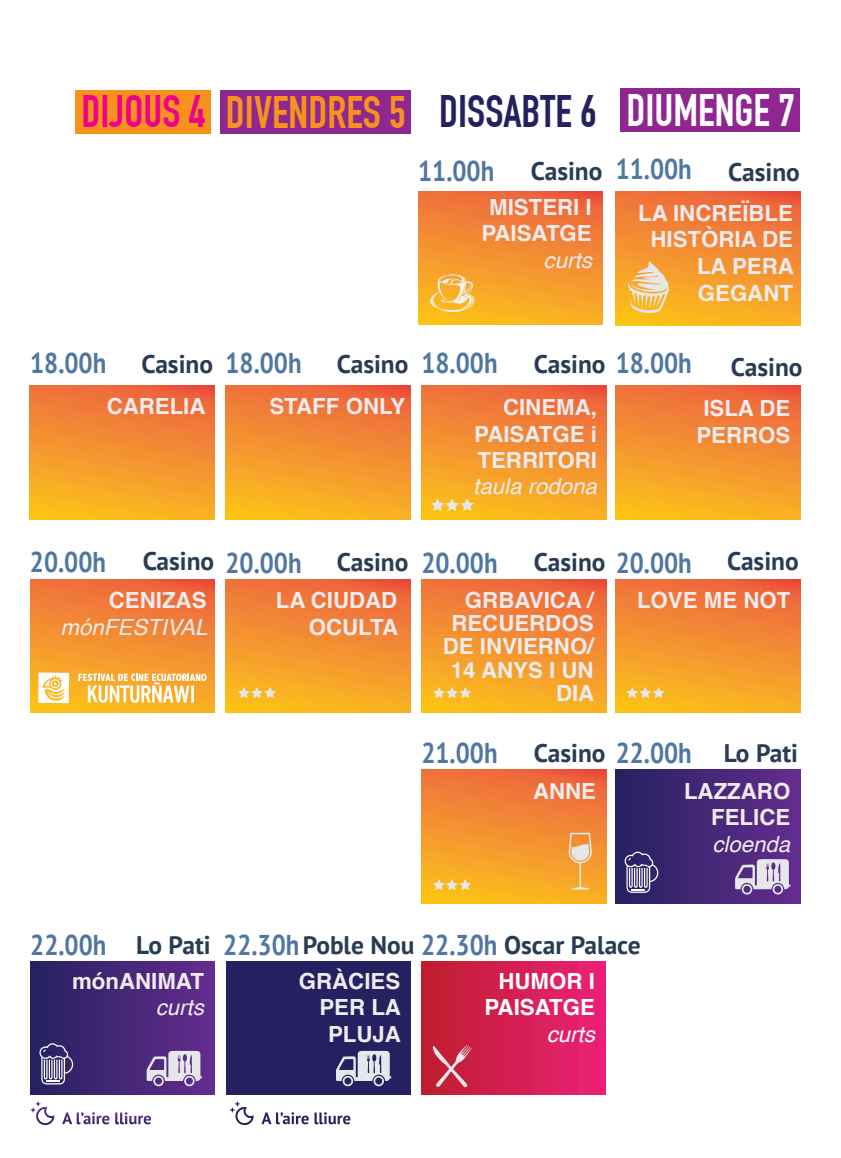
<style>
.page{position:relative;width:841px;height:1158px;background:#fff}
.page>*{position:absolute;margin:0;border:0;box-sizing:border-box;transform-origin:0 0}
.t1{font:700 44.6px "DIN Condensed";color:#f7931d}
.t2{font:700 28.6px "PT Sans";color:#5077a2;scale:.87 1}
.t3{font:700 25.4px "PT Sans";color:#283c53}
.t4{font:700 22.2px/26.6px "Helvetica";color:#f0ebed;text-align:right}
.t5{font:italic 22.2px "Helvetica";color:#f0ebed}
.t6{font:700 22.2px/26.6px "Helvetica";color:#fff;text-align:right}
.t7{font:italic 22.2px "Helvetica";color:#fff}
.s1{color:#ed028c}
.s2{color:#252161}
.s3{color:#fff}
</style>
<div class="page">
<div style="left:418px;top:192px;width:184px;height:133px;background:linear-gradient(to bottom,#ed673f,#faba20)"></div>
<div style="left:421px;top:961px;width:184px;height:134px;background:linear-gradient(to right,#bd1e2c,#ec2079)"></div>
<div style="left:30px;top:579px;width:185px;height:133px;background:linear-gradient(to bottom,#ed663f,#fbbd20)"></div>
<div style="left:421px;top:386px;width:184px;height:133px;background:linear-gradient(to bottom,#ed673f,#fbbb20)"></div>
<div style="left:421px;top:579px;width:184px;height:133px;background:linear-gradient(to bottom,#ed673f,#fbbb20)"></div>
<div style="left:421px;top:770px;width:184px;height:133px;background:linear-gradient(to bottom,#ed673f,#fbbc1f)"></div>
<div style="left:615px;top:192px;width:184px;height:133px;background:linear-gradient(to bottom,#ed673f,#faba21)"></div>
<div style="left:615px;top:386px;width:184px;height:133px;background:linear-gradient(to bottom,#ed673f,#fbbc1f)"></div>
<div style="left:615px;top:579px;width:184px;height:133px;background:linear-gradient(to bottom,#ed673f,#fbbb20)"></div>
<div style="left:615px;top:770px;width:184px;height:133px;background:linear-gradient(to right,#25215f,#642c8e)"></div>
<div style="left:30px;top:386px;width:184px;height:133px;background:linear-gradient(to bottom,#ed673f,#fbbc1f)"></div>
<div style="left:30px;top:961px;width:185px;height:134px;background:linear-gradient(to right,#25215f,#642c8f)"></div>
<div style="left:225px;top:386px;width:185px;height:133px;background:linear-gradient(to bottom,#ed673f,#fbbc1f)"></div>
<div style="left:225px;top:579px;width:185px;height:133px;background:linear-gradient(to bottom,#ed673f,#fbbb20)"></div>
<div style="left:221px;top:90px;width:190px;height:44px;background:#90268f"></div>
<div style="left:75px;top:90px;width:135px;height:44px;background:#f7931d"></div>
<div style="left:620px;top:88px;width:179px;height:44px;background:#90268f"></div>
<svg style="left:432px;top:1044px;width:39px;height:43px;background:#cc4a5f"></svg>
<div style="left:226px;top:961px;width:185px;height:134px;background:#252161"></div>
<svg style="left:430px;top:498px;width:43px;height:13px"></svg>
<svg style="left:568px;top:833px;width:24px;height:56px"></svg>
<svg style="left:433px;top:687px;width:38px;height:11px"></svg>
<svg style="left:433px;top:879px;width:38px;height:11px"></svg>
<svg style="left:626px;top:687px;width:38px;height:11px"></svg>
<svg style="left:238px;top:687px;width:38px;height:11px"></svg>
<svg style="left:734px;top:859px;width:56px;height:35px;background:#aa98bf"></svg>
<svg style="left:430px;top:274px;width:44px;height:38px;background:#f6c05c"></svg>
<svg style="left:78px;top:673px;width:128px;height:30px"></svg>
<svg style="left:38px;top:672px;width:31px;height:31px"></svg>
<svg style="left:146px;top:1051px;width:56px;height:35px;background:#aa98be"></svg>
<svg style="left:336px;top:1051px;width:55px;height:35px"></svg>
<svg style="left:626px;top:261px;width:43px;height:52px;background:#f0c273"></svg>
<svg style="left:30px;top:1101px;width:24px;height:25px"></svg>
<svg style="left:62px;top:1112px;width:47px;height:12px"></svg>
<svg style="left:115px;top:1112px;width:36px;height:12px"></svg>
<svg style="left:229px;top:1101px;width:24px;height:25px"></svg>
<svg style="left:261px;top:1112px;width:47px;height:12px"></svg>
<svg style="left:314px;top:1112px;width:36px;height:12px"></svg>
<svg style="left:39px;top:1043px;width:36px;height:41px"></svg>
<svg style="left:624px;top:851px;width:35px;height:42px"></svg>
<h1 class="t1" style="left:81px;top:86px;width:714px"><span class="s1">DIJOUS 4</span> DIVENDRES 5 <span class="s2">DISSABTE 6</span> <span class="s3">DIUMENGE 7</span></h1>
<p class="t2" style="left:418px;top:152px;width:89px">11.00h</p>
<p class="t3" style="left:530px;top:154px;width:73px">Casino</p>
<p class="t4" style="left:481px;top:194px;width:112px;text-align:center">MISTERI I<br>PAISATGE</p>
<p class="t5" style="left:543px;top:243px;width:50px">curts</p>
<p class="t2" style="left:615px;top:150px;width:89px">11.00h</p>
<p class="t3" style="left:728px;top:155px;width:73px">Casino</p>
<p class="t4" style="left:637px;top:200px;width:157px">LA INCREÏBLE<br>HISTÒRIA DE<br>LA PERA<br>GEGANT</p>
<p class="t2" style="left:421px;top:344px;width:89px">18.00h</p>
<p class="t2" style="left:30px;top:344px;width:89px">18.00h</p>
<p class="t2" style="left:225px;top:344px;width:89px">18.00h</p>
<p class="t3" style="left:141px;top:347px;width:73px">Casino</p>
<p class="t3" style="left:336px;top:347px;width:73px">Casino</p>
<p class="t3" style="left:533px;top:347px;width:73px">Casino</p>
<p class="t2" style="left:615px;top:344px;width:89px">18.00h</p>
<p class="t3" style="left:730px;top:350px;width:73px">Casino</p>
<p class="t4" style="left:107px;top:393px;width:100px">CARELIA</p>
<p class="t4" style="left:269px;top:393px;width:137px">STAFF ONLY</p>
<p class="t4" style="left:474px;top:394px;width:124px;text-align:justify;text-indent:29px">CINEMA, PAISATGE i TERRITORI</p>
<p class="t5" style="left:473px;top:469px;width:125px">taula rodona</p>
<p class="t4" style="left:696px;top:395px;width:95px;text-align:center">ISLA DE<br>PERROS</p>
<p class="t2" style="left:30px;top:542px;width:89px">20.00h</p>
<p class="t3" style="left:143px;top:544px;width:73px">Casino</p>
<p class="t2" style="left:225px;top:544px;width:89px">20.00h</p>
<p class="t3" style="left:336px;top:545px;width:73px">Casino</p>
<p class="t2" style="left:421px;top:544px;width:89px">20.00h</p>
<p class="t3" style="left:533px;top:545px;width:73px">Casino</p>
<p class="t3" style="left:726px;top:544px;width:73px">Casino</p>
<p class="t2" style="left:615px;top:544px;width:89px">20.00h</p>
<p class="t4" style="left:109px;top:587px;width:99px">CENIZAS</p>
<p class="t5" style="left:61px;top:609px;width:148px">mónFESTIVAL</p>
<p class="t4" style="left:276px;top:587px;width:124px">LA CIUDAD<br>OCULTA</p>
<p class="t4" style="left:442px;top:589px;width:153px;line-height:23.2px">GRBAVICA /<br>RECUERDOS<br>DE INVIERNO/<br>14 ANYS I UN<br>DIA</p>
<p class="t4" style="left:636px;top:587px;width:155px">LOVE ME NOT</p>
<p class="t2" style="left:421px;top:734px;width:89px">21.00h</p>
<p class="t3" style="left:533px;top:736px;width:73px">Casino</p>
<p class="t4" style="left:532px;top:777px;width:64px">ANNE</p>
<p class="t2" style="left:615px;top:734px;width:89px">22.00h</p>
<p class="t3" style="left:723px;top:736px;width:76px">Lo Pati</p>
<p class="t4" style="left:683px;top:777px;width:108px">LAZZARO<br>FELICE</p>
<p class="t5" style="left:712px;top:826px;width:79px">cloenda</p>
<p class="t2" style="left:30px;top:926px;width:89px">22.00h</p>
<p class="t3" style="left:136px;top:928px;width:76px">Lo Pati</p>
<p class="t4" style="left:72px;top:967px;width:133px">mónANIMAT</p>
<p class="t5" style="left:156px;top:990px;width:50px">curts</p>
<p class="t2" style="left:223px;top:926px;width:89px">22.30h</p>
<p class="t3" style="left:302px;top:928px;width:113px">Poble Nou</p>
<p class="t4" style="left:299px;top:967px;width:104px">GRÀCIES<br>PER LA<br>PLUJA</p>
<p class="t2" style="left:421px;top:926px;width:89px">22.30h</p>
<p class="t3" style="left:503px;top:928px;width:138px">Oscar Palace</p>
<p class="t6" style="left:484px;top:967px;width:112px">HUMOR I<br>PAISATGE</p>
<p class="t7" style="left:546px;top:1016px;width:50px">curts</p>
</div>
